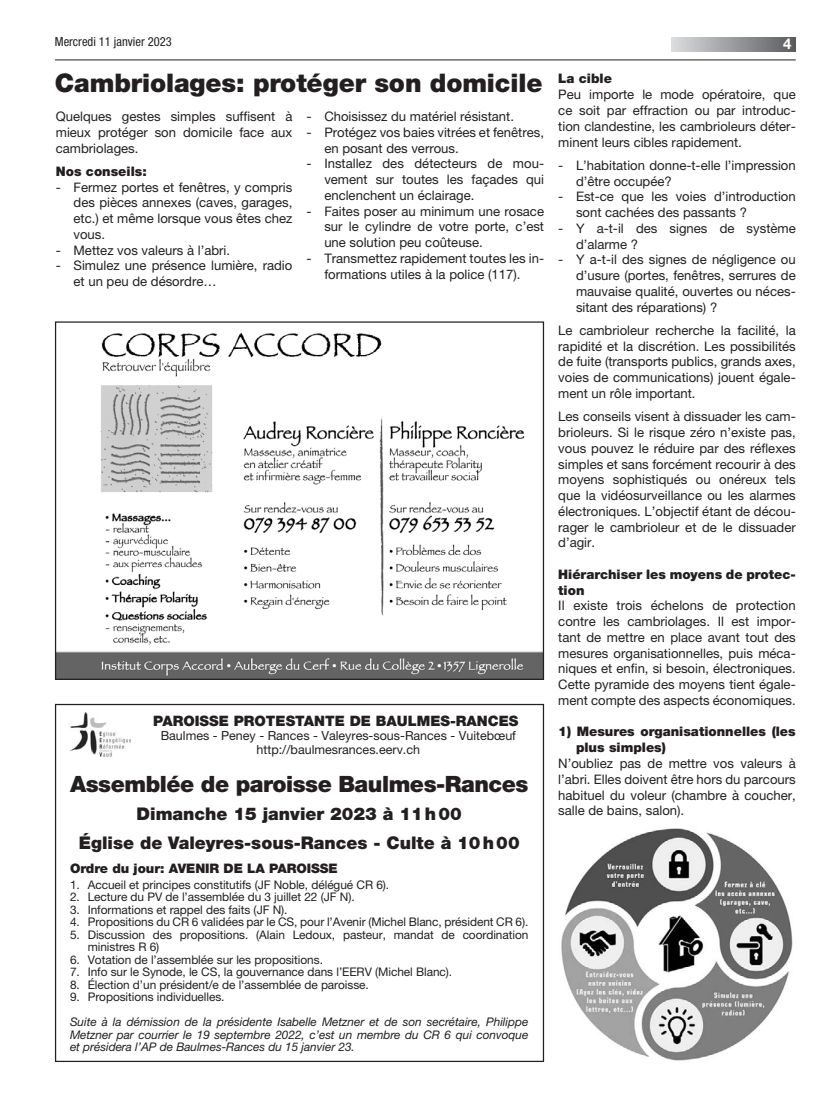
<style>
.page{position:relative;width:833px;height:1117px;background:#fff}
.page>*{position:absolute;margin:0;border:0;box-sizing:border-box;transform-origin:0 0}
.t1{font:900 25.62px "Helvetica Neue LT Pro";letter-spacing:-.005em;color:#231f20}
.t2{font:900 22.5px "Helvetica Neue LT Pro";letter-spacing:-.02em;color:#231f20}
.t3{font:900 17.5px/28.8px "Helvetica Neue LT Pro";color:#231f20;text-align:center}
.t4{font:700 15px "Helvetica Neue LT Pro";color:#fff}
.t5{font:900 14.38px "Helvetica Neue LT Pro";color:#231f20}
.t6{font:13.12px/15.8px "Helvetica Neue LT Pro";color:#231f20;text-align:justify}
.t7{font:900 13.12px/15.8px "Helvetica Neue LT Pro";color:#231f20}
.t8{font:12.5px/13.8px "Helvetica Neue LT Pro";color:#231f20;text-align:center}
.t9{font:condensed 12.5px "Helvetica Neue LT Pro";color:#231f20}
.t10{font:11.88px/12.5px "Helvetica Neue LT Pro";letter-spacing:-.005em;color:#231f20}
.t11{font:italic 11.88px/12.5px "Helvetica Neue LT Pro";letter-spacing:-.005em;color:#231f20;text-align:justify}
</style>
<div class="page">
<svg style="left:671px;top:37px;width:124px;height:14px;background:#9a9c9f"></svg>
<hr style="left:55px;top:60px;width:740px;height:1px;background:#231f20">
<img style="left:57px;top:332px;width:485px;height:345px">
<img style="left:69px;top:712px;width:61px;height:45px">
<img style="left:561px;top:828px;width:232px;height:233px">
<p class="t9" style="left:55px;top:34px;width:118px">Mercredi 11 janvier 2023</p>
<p class="t4" style="left:783px;top:35px;width:10px">4</p>
<h1 class="t1" style="left:55px;top:68px;width:489px">Cambriolages: protéger son domicile</h1>
<p class="t6" style="left:56px;top:108px;width:238px">Quelques gestes simples suffisent à mieux protéger son domicile face aux cambriolages.</p>
<p class="t7" style="left:56px;top:163px;width:92px">Nos conseils:</p>
<p class="t6" style="left:74px;top:179px;width:220px;text-indent:-18px">- Fermez portes et fenêtres, y compris des pièces annexes (caves, garages, etc.) et même lorsque vous êtes chez vous.</p>
<p class="t6" style="left:56px;top:242px;width:176px">- Mettez vos valeurs à l’abri.</p>
<p class="t6" style="left:74px;top:258px;width:220px;text-indent:-18px">- Simulez une présence lumière, radio et un peu de désordre…</p>
<p class="t6" style="left:306px;top:108px;width:209px">- Choisissez du matériel résistant.</p>
<p class="t6" style="left:324px;top:124px;width:221px;text-indent:-18px">- Protégez vos baies vitrées et fenêtres, en posant des verrous.</p>
<p class="t6" style="left:324px;top:156px;width:221px;text-indent:-18px">- Installez des détecteurs de mou&shy;vement sur toutes les façades qui enclenchent un éclairage.</p>
<p class="t6" style="left:324px;top:203px;width:221px;text-indent:-18px">- Faites poser au minimum une rosace sur le cylindre de votre porte, c’est une solution peu coûteuse.</p>
<p class="t6" style="left:306px;top:250px;width:239px;text-align:center">- Transmettez rapidement toutes les in&shy;formations utiles à la police (117).</p>
<p class="t5" style="left:153px;top:712px;width:367px">PAROISSE PROTESTANTE DE BAULMES-RANCES</p>
<p class="t8" style="left:161px;top:728px;width:357px">Baulmes - Peney - Rances - Valeyres-sous-Rances - Vuitebœuf http://baulmesrances.eerv.ch</p>
<h2 class="t2" style="left:70px;top:770px;width:460px">Assemblée de paroisse Baulmes-Rances</h2>
<h3 class="t3" style="left:79px;top:799px;width:442px">Dimanche 15 janvier 2023 à 11h00<br>Église de Valeyres-sous-Rances - Culte à 10h00</h3>
<p class="t7" style="left:70px;top:859px;width:269px">Ordre du jour: AVENIR DE LA PAROISSE</p>
<p class="t10" style="left:70px;top:877px;width:321px">1. Accueil et principes constitutifs (JF Noble, délégué CR 6).</p>
<p class="t10" style="left:70px;top:890px;width:286px">2. Lecture du PV de l’assemblée du 3 juillet 22 (JF N).</p>
<p class="t10" style="left:70px;top:902px;width:219px">3. Informations et rappel des faits (JF N).</p>
<p class="t10" style="left:70px;top:915px;width:460px">4. Propositions du CR 6 validées par le CS, pour l’Avenir (Michel Blanc, président CR 6).</p>
<p class="t10" style="left:88px;top:927px;width:442px;text-indent:-18px">5. Discussion des propositions. (Alain Ledoux, pasteur, mandat de coordination ministres R 6)</p>
<p class="t10" style="left:70px;top:952px;width:254px">6. Votation de l’assemblée sur les propositions.</p>
<p class="t10" style="left:70px;top:965px;width:384px">7. Info sur le Synode, le CS, la gouvernance dans l’EERV (Michel Blanc).</p>
<p class="t10" style="left:70px;top:977px;width:300px">8. Élection d’un président/e de l’assemblée de paroisse.</p>
<p class="t10" style="left:70px;top:990px;width:156px">9. Propositions individuelles.</p>
<p class="t11" style="left:70px;top:1015px;width:460px">Suite à la démission de la présidente Isabelle Metzner et de son secrétaire, Philippe Metzner par courrier le 19 septembre 2022, c’est un membre du CR 6 qui convoque et présidera l’AP de Baulmes-Rances du 15 janvier 23.</p>
<p class="t7" style="left:558px;top:71px;width:55px">La cible</p>
<p class="t6" style="left:558px;top:86px;width:239px">Peu importe le mode opératoire, que ce soit par effraction ou par introduc&shy;tion clandestine, les cambrioleurs déter&shy;minent leurs cibles rapidement.</p>
<p class="t6" style="left:576px;top:157px;width:221px;text-indent:-18px">- L’habitation donne-t-elle l’impression d’être occupée?</p>
<p class="t6" style="left:576px;top:188px;width:221px;text-indent:-18px">- Est-ce que les voies d’introduction sont cachées des passants ?</p>
<p class="t6" style="left:576px;top:220px;width:221px;text-indent:-18px">- Y a-t-il des signes de système d’alarme ?</p>
<p class="t6" style="left:576px;top:251px;width:221px;text-indent:-18px">- Y a-t-il des signes de négligence ou d’usure (portes, fenêtres, serrures de mauvaise qualité, ouvertes ou néces&shy;sitant des réparations) ?</p>
<p class="t6" style="left:558px;top:322px;width:239px">Le cambrioleur recherche la facilité, la rapidité et la discrétion. Les possibilités de fuite (transports publics, grands axes, voies de communications) jouent égale&shy;ment un rôle important.</p>
<p class="t6" style="left:558px;top:408px;width:239px">Les conseils visent à dissuader les cam&shy;brioleurs. Si le risque zéro n’existe pas, vous pouvez le réduire par des réflexes simples et sans forcément recourir à des moyens sophistiqués ou onéreux tels que la vidéosurveillance ou les alarmes électroniques. L’objectif étant de décou&shy;rager le cambrioleur et de le dissuader d’agir.</p>
<p class="t7" style="left:558px;top:566px;width:239px">Hiérarchiser les moyens de protec&shy;tion</p>
<p class="t6" style="left:558px;top:597px;width:239px">Il existe trois échelons de protection contre les cambriolages. Il est impor&shy;tant de mettre en place avant tout des mesures organisationnelles, puis méca&shy;niques et enfin, si besoin, électroniques.<br>Cette pyramide des moyens tient égale&shy;ment compte des aspects économiques.</p>
<p class="t7" style="left:576px;top:723px;width:221px;text-indent:-18px">1) Mesures organisationnelles (les plus simples)</p>
<p class="t6" style="left:558px;top:755px;width:239px">N’oubliez pas de mettre vos valeurs à l’abri. Elles doivent être hors du parcours habituel du voleur (chambre à coucher, salle de bains, salon).</p>
</div>
